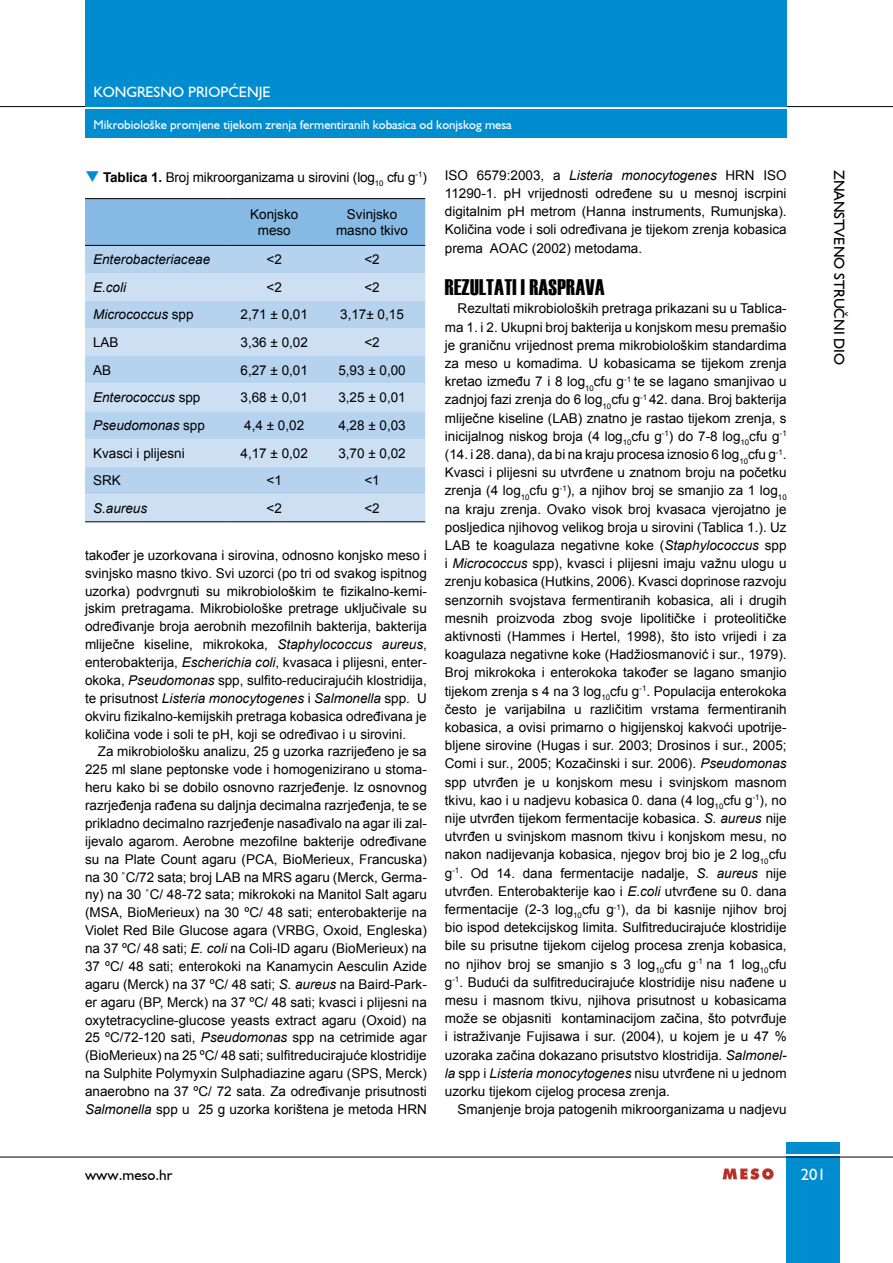
<style>
.page{position:relative;width:893px;height:1263px;background:#fff}
.page>*{position:absolute;margin:0;border:0;box-sizing:border-box;transform-origin:0 0}
.t1{font:22.5px "Haettenschweiler";letter-spacing:.01em;color:#000}
.t2{font:16.5px "Humanist 521 BT";color:#fff}
.t3{font:15px "Humanist 521 BT";color:#000}
.t4{font:15px "Humanist 521 BT";color:#fff}
.t5{font:13.5px/18.1px "Arial";color:#000;text-align:justify}
.t6{font:italic 13.5px "Arial";color:#000}
.t7{font:12.75px "Humanist 521 BT";color:#fff}
.s1{color:#008dd0}
.s2{font-weight:700}
.s3{font-style:normal}
.s4{font-style:italic}
</style>
<div class="page">
<svg style="left:723px;top:1168px;width:51px;height:11px"></svg>
<hr style="left:0;top:106px;width:893px;height:1px;background:#000">
<div style="left:85px;top:0;width:702px;height:107px;background:#008dd0"></div>
<div style="left:787px;top:1157px;width:53px;height:106px;background:#008dd0"></div>
<hr style="left:0;top:1157px;width:893px;height:1px;background:#000">
<div style="left:787px;top:1143px;width:53px;height:11px;background:#008dd0"></div>
<div style="left:85px;top:110px;width:702px;height:28px;background:#008dd0"></div>
<div style="left:85px;top:199px;width:340px;height:46px;background:#86bae5"></div>
<div style="left:85px;top:246px;width:340px;height:27px;background:#b5d2ee"></div>
<svg style="left:85px;top:273px;width:340px;height:248px;background:#c2d9f0"></svg>
<hr style="left:85px;top:198px;width:145px;height:1px;background:#000">
<hr style="left:230px;top:198px;width:89px;height:1px;background:#000">
<hr style="left:319px;top:198px;width:106px;height:1px;background:#000">
<hr style="left:85px;top:245px;width:145px;height:1px;background:#000">
<hr style="left:230px;top:245px;width:89px;height:1px;background:#000">
<hr style="left:319px;top:245px;width:106px;height:1px;background:#000">
<hr style="left:85px;top:521px;width:145px;height:1px;background:#000">
<hr style="left:230px;top:521px;width:89px;height:1px;background:#000">
<hr style="left:319px;top:521px;width:106px;height:1px;background:#000">
<p class="t4" style="left:94px;top:83px;width:179px">KONGRESNO PRIOPĆENJE</p>
<p class="t7" style="left:94px;top:116px;width:420px">Mikrobiološke promjene tijekom zrenja fermentiranih kobasica od konjskog mesa</p>
<p class="t7" style="left:94px;top:116px;width:466px">Utjecaj postupaka uzorkovanja na mikrobiološku ispravnost namirnica animalnog podrijetla</p>
<p class="t5" style="left:85px;top:168px;width:343px"><span class="s1">❑</span> <span class="s2">Tablica 1.</span> Broj mikroorganizama u sirovini (log<sub>10</sub> cfu g<sup>-1</sup>)</p>
<p class="t5" style="left:250px;top:206px;width:50px;line-height:16.2px;text-align:center">Konjsko meso</p>
<p class="t5" style="left:336px;top:206px;width:74px;line-height:16.2px;text-align:center">Svinjsko masno tkivo</p>
<p class="t6" style="left:93px;top:251px;width:119px">Enterobacteriaceae</p>
<p class="t5" style="left:267px;top:251px;width:17px">&lt;2</p>
<p class="t5" style="left:364px;top:251px;width:17px">&lt;2</p>
<p class="t6" style="left:93px;top:278px;width:35px">E.coli</p>
<p class="t5" style="left:267px;top:278px;width:17px">&lt;2</p>
<p class="t5" style="left:364px;top:278px;width:17px">&lt;2</p>
<p class="t6" style="left:93px;top:306px;width:102px">Micrococcus <span class="s3">spp</span></p>
<p class="t5" style="left:241px;top:306px;width:69px">2,71 ± 0,01</p>
<p class="t5" style="left:340px;top:306px;width:65px">3,17± 0,15</p>
<p class="t5" style="left:93px;top:333px;width:27px">LAB</p>
<p class="t5" style="left:241px;top:333px;width:69px">3,36 ± 0,02</p>
<p class="t5" style="left:364px;top:333px;width:17px">&lt;2</p>
<p class="t5" style="left:93px;top:361px;width:20px">AB</p>
<p class="t5" style="left:241px;top:361px;width:69px">6,27 ± 0,01</p>
<p class="t5" style="left:338px;top:361px;width:69px">5,93 ± 0,00</p>
<p class="t6" style="left:93px;top:389px;width:109px">Enterococcus <span class="s3">spp</span></p>
<p class="t5" style="left:241px;top:389px;width:69px">3,68 ± 0,01</p>
<p class="t5" style="left:338px;top:389px;width:69px">3,25 ± 0,01</p>
<p class="t6" style="left:93px;top:416px;width:113px">Pseudomonas <span class="s3">spp</span></p>
<p class="t5" style="left:244px;top:416px;width:61px">4,4 ± 0,02</p>
<p class="t5" style="left:338px;top:416px;width:69px">4,28 ± 0,03</p>
<p class="t5" style="left:93px;top:444px;width:93px">Kvasci i plijesni</p>
<p class="t5" style="left:241px;top:444px;width:69px">4,17 ± 0,02</p>
<p class="t5" style="left:338px;top:444px;width:69px">3,70 ± 0,02</p>
<p class="t5" style="left:93px;top:472px;width:29px">SRK</p>
<p class="t5" style="left:267px;top:472px;width:17px">&lt;1</p>
<p class="t5" style="left:364px;top:472px;width:17px">&lt;1</p>
<p class="t6" style="left:93px;top:499px;width:56px">S.aureus</p>
<p class="t5" style="left:267px;top:499px;width:17px">&lt;2</p>
<p class="t5" style="left:364px;top:499px;width:17px">&lt;2</p>
<p class="t5" style="left:85px;top:546px;width:343px">također je uzorkovana i sirovina, odnosno konjsko meso i svinjsko masno tkivo. Svi uzorci (po tri od svakog ispitnog uzorka) podvrgnuti su mikrobiološkim te fizikalno-kemi&shy;jskim pretragama. Mikrobiološke pretrage uključivale su određivanje broja aerobnih mezofilnih bakterija, bakterija mliječne kiseline, mikrokoka, <span class="s4">Staphylococcus aureus</span>, enterobakterija, <span class="s4">Escherichia coli</span>, kvasaca i plijesni, enter&shy;okoka, <span class="s4">Pseudomonas</span> spp, sulfito-reducirajućih klostridija, te prisutnost <span class="s4">Listeria monocytogenes</span> i <span class="s4">Salmonella</span> spp. U okviru fizikalno-kemijskih pretraga kobasica određivana je količina vode i soli te pH, koji se određivao i u sirovini.</p>
<p class="t5" style="left:85px;top:743px;width:343px;text-indent:13px">Za mikrobiološku analizu, 25 g uzorka razrijeđeno je sa 225 ml slane peptonske vode i homogenizirano u stoma&shy;heru kako bi se dobilo osnovno razrjeđenje. Iz osnovnog razrjeđenja rađena su daljnja decimalna razrjeđenja, te se prikladno decimalno razrjeđenje nasađivalo na agar ili zal&shy;ijevalo agarom. Aerobne mezofilne bakterije određivane su na Plate Count agaru (PCA, BioMerieux, Francuska) na 30 ˚C/72 sata; broj LAB na MRS agaru (Merck, Germa&shy;ny) na 30 ˚C/ 48-72 sata; mikrokoki na Manitol Salt agaru (MSA, BioMerieux) na 30 ºC/ 48 sati; enterobakterije na Violet Red Bile Glucose agara (VRBG, Oxoid, Engleska) na 37 ºC/ 48 sati; <span class="s4">E. coli</span> na Coli-ID agaru (BioMerieux) na 37 ºC/ 48 sati; enterokoki na Kanamycin Aesculin Azide agaru (Merck) na 37 ºC/ 48 sati; <span class="s4">S. aureus</span> na Baird-Park&shy;er agaru (BP, Merck) na 37 ºC/ 48 sati; kvasci i plijesni na oxytetracycline-glucose yeasts extract agaru (Oxoid) na 25 ºC/72-120 sati, <span class="s4">Pseudomonas</span> spp na cetrimide agar (BioMerieux) na 25 ºC/ 48 sati; sulfitreducirajuće klostridije na Sulphite Polymyxin Sulphadiazine agaru (SPS, Merck) anaerobno na 37 ºC/ 72 sata. Za određivanje prisutnosti <span class="s4">Salmonella</span> spp u 25 g uzorka korištena je metoda HRN</p>
<p class="t5" style="left:445px;top:166px;width:343px">ISO 6579:2003, a <span class="s4">Listeria monocytogenes</span> HRN ISO 11290-1<span class="s4">.</span> pH vrijednosti određene su u mesnoj iscrpini digitalnim pH metrom (Hanna instruments, Rumunjska).<br>Količina vode i soli određivana je tijekom zrenja kobasica prema AOAC (2002) metodama.</p>
<h1 class="t1" style="left:445px;top:272px;width:161px">REZULTATI I RASPRAVA</h1>
<p class="t5" style="left:445px;top:300px;width:343px;text-indent:13px">Rezultati mikrobioloških pretraga prikazani su u Tablica&shy;ma 1. i 2. Ukupni broj bakterija u konjskom mesu premašio je graničnu vrijednost prema mikrobiološkim standardima za meso u komadima. U kobasicama se tijekom zrenja kretao između 7 i 8 log<sub>10</sub>cfu g<sup>-1</sup> te se lagano smanjivao u zadnjoj fazi zrenja do 6 log<sub>10</sub>cfu g<sup>-1</sup> 42. dana. Broj bakterija mliječne kiseline (LAB) znatno je rastao tijekom zrenja, s inicijalnog niskog broja (4 log<sub>10</sub>cfu g<sup>-1</sup>) do 7-8 log<sub>10</sub>cfu g<sup>-1 </sup>(14. i 28. dana), da bi na kraju procesa iznosio 6 log<sub>10</sub>cfu g<sup>-1</sup>.<br>Kvasci i plijesni su utvrđene u znatnom broju na početku zrenja (4 log<sub>10</sub>cfu g<sup>-1</sup>), a njihov broj se smanjio za 1 log<sub>10 </sub>na kraju zrenja. Ovako visok broj kvasaca vjerojatno je posljedica njihovog velikog broja u sirovini (Tablica 1.). Uz LAB te koagulaza negativne koke (<span class="s4">Staphylococcus</span> spp i <span class="s4">Micrococcus</span> spp), kvasci i plijesni imaju važnu ulogu u zrenju kobasica (Hutkins, 2006). Kvasci doprinose razvoju senzornih svojstava fermentiranih kobasica, ali i drugih mesnih proizvoda zbog svoje lipolitičke i proteolitičke aktivnosti (Hammes i Hertel, 1998), što isto vrijedi i za koagulaza negativne koke (Hadžiosmanović i sur., 1979).<br>Broj mikrokoka i enterokoka također se lagano smanjio tijekom zrenja s 4 na 3 log<sub>10</sub>cfu g<sup>-1</sup>. Populacija enterokoka često je varijabilna u različitim vrstama fermentiranih kobasica, a ovisi primarno o higijenskoj kakvoći upotrije&shy;bljene sirovine (Hugas i sur. 2003; Drosinos i sur., 2005; Comi i sur., 2005; Kozačinski i sur. 2006). <span class="s4">Pseudomonas </span>spp utvrđen je u konjskom mesu i svinjskom masnom tkivu, kao i u nadjevu kobasica 0. dana (4 log<sub>10</sub>cfu g<sup>-1</sup>), no nije utvrđen tijekom fermentacije kobasica. <span class="s4">S. aureus</span> nije utvrđen u svinjskom masnom tkivu i konjskom mesu, no nakon nadijevanja kobasica, njegov broj bio je 2 log<sub>10</sub>cfu g<sup>-1</sup>. Od 14. dana fermentacije nadalje, <span class="s4">S. aureus</span> nije utvrđen. Enterobakterije kao i <span class="s4">E.coli</span> utvrđene su 0. dana fermentacije (2-3 log<sub>10</sub>cfu g<sup>-1</sup>), da bi kasnije njihov broj bio ispod detekcijskog limita. Sulfitreducirajuće klostridije bile su prisutne tijekom cijelog procesa zrenja kobasica, no njihov broj se smanjio s 3 log<sub>10</sub>cfu g<sup>-1</sup> na 1 log<sub>10</sub>cfu g<sup>-1</sup>. Budući da sulfitreducirajuće klostridije nisu nađene u mesu i masnom tkivu, njihova prisutnost u kobasicama može se objasniti kontaminacijom začina, što potvrđuje i istraživanje Fujisawa i sur. (2004), u kojem je u 47 % uzoraka začina dokazano prisutstvo klostridija. <span class="s4">Salmonel&shy;la</span> spp i <span class="s4">Listeria monocytogenes</span> nisu utvrđene ni u jednom uzorku tijekom cijelog procesa zrenja.</p>
<p class="t5" style="left:458px;top:1100px;width:331px">Smanjenje broja patogenih mikroorganizama u nadjevu</p>
<p class="t3" style="left:849px;top:170px;width:196px;rotate:90deg">ZNANSTVENO STRUČNI DIO</p>
<p class="t3" style="left:85px;top:1165px;width:89px">www.meso.hr</p>
<p class="t2" style="left:801px;top:1164px;width:26px">201</p>
</div>
